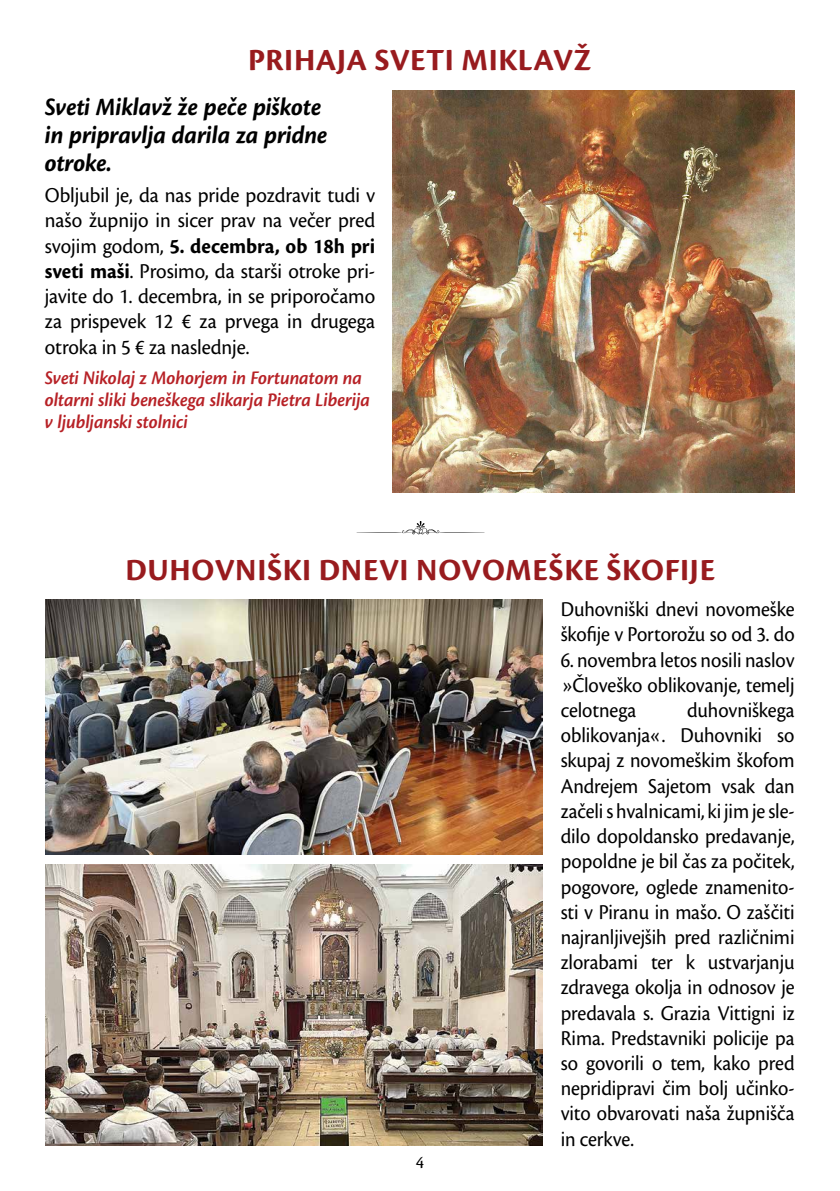
<style>
.page{position:relative;width:840px;height:1191px;background:#fff}
.page>*{position:absolute;margin:0;border:0;box-sizing:border-box;transform-origin:0 0}
.t1{font:700 32px "Cronos Pro";letter-spacing:.02em;color:#981b1e}
.t2{font:italic 700 26px/28px "Cronos Pro";letter-spacing:-.005em;color:#000;scale:.95 1}
.t3{font:22px/25.2px "Cronos Pro";letter-spacing:-.005em;color:#000;text-align:justify;scale:.93 1}
.t4{font:22px/25.2px "Cronos Pro";letter-spacing:-.005em;color:#000;text-align:justify;scale:.95 1}
.t5{font:italic 600 20px/22px "Cronos Pro";letter-spacing:-.01em;color:#b72126;scale:.95 1}
.t6{font:18px "Cronos Pro";color:#000}
.s1{font-weight:700}
</style>
<div class="page">
<svg style="left:356px;top:521px;width:128px;height:13px"></svg>
<img style="left:392px;top:91px;width:402px;height:402px">
<img style="left:45px;top:864px;width:497px;height:281px">
<img style="left:45px;top:599px;width:497px;height:256px">
<h1 class="t1" style="left:248px;top:42px;width:344px">PRIHAJA SVETI MIKLAVŽ</h1>
<p class="t2" style="left:45px;top:94px;width:299px">Sveti Miklavž že peče piškote in pripravlja darila za pridne otroke.</p>
<p class="t4" style="left:45px;top:183px;width:349px">Obljubil je, da nas pride pozdravit tudi v našo župnijo in sicer prav na večer pred svojim godom, <span class="s1">5. DECEMBRA, OB 18H PRI SVETI MAŠI</span>. Prosimo, da starši otroke pri&shy;javite do 1. decembra, in se priporočamo za prispevek 12 € za prvega in drugega otroka in 5 € za naslednje.</p>
<p class="t5" style="left:45px;top:367px;width:343px">Sveti Nikolaj z Mohorjem in Fortunatom na oltarni sliki beneškega slikarja Pietra Liberija v ljubljanski stolnici</p>
<h1 class="t1" style="left:125px;top:551px;width:41px">DUHOVNIŠKI</h1>
<h1 class="t1" style="left:318px;top:551px;width:19px">DNEVI</h1>
<h1 class="t1" style="left:416px;top:551px;width:22px">NOVOMEŠKE</h1>
<h1 class="t1" style="left:606px;top:551px;width:86px">ŠKOFIJE</h1>
<p class="t6" style="left:415px;top:1152px;width:10px">4</p>
<p class="t3" style="left:560px;top:597px;width:253px">Duhovniški dnevi novomeške škofije v Portorožu so od 3. do</p>
<p class="t3" style="left:560px;top:647px;width:253px">6. novembra letos nosili naslov »Človeško oblikovanje, temelj celotnega</p>
<p class="t3" style="left:560px;top:697px;width:253px;text-indent:126px">duhovniškega oblikovanja«. Duhovniki so skupaj z novomeškim škofom Andrejem Sajetom vsak dan začeli s hvalnicami, ki jim je sle&shy;dilo dopoldansko predavanje, popoldne je bil čas za počitek, pogovore, oglede znamenito&shy;sti v Piranu in mašo. O zaščiti najranljivejših pred različnimi zlorabami ter k ustvarjanju zdravega okolja in odnosov je predavala s. Grazia Vittigni iz Rima. Predstavniki policije pa so govorili o tem, kako pred nepridipravi čim bolj učinko&shy;vito obvarovati naša župnišča in cerkve.</p>
</div>
